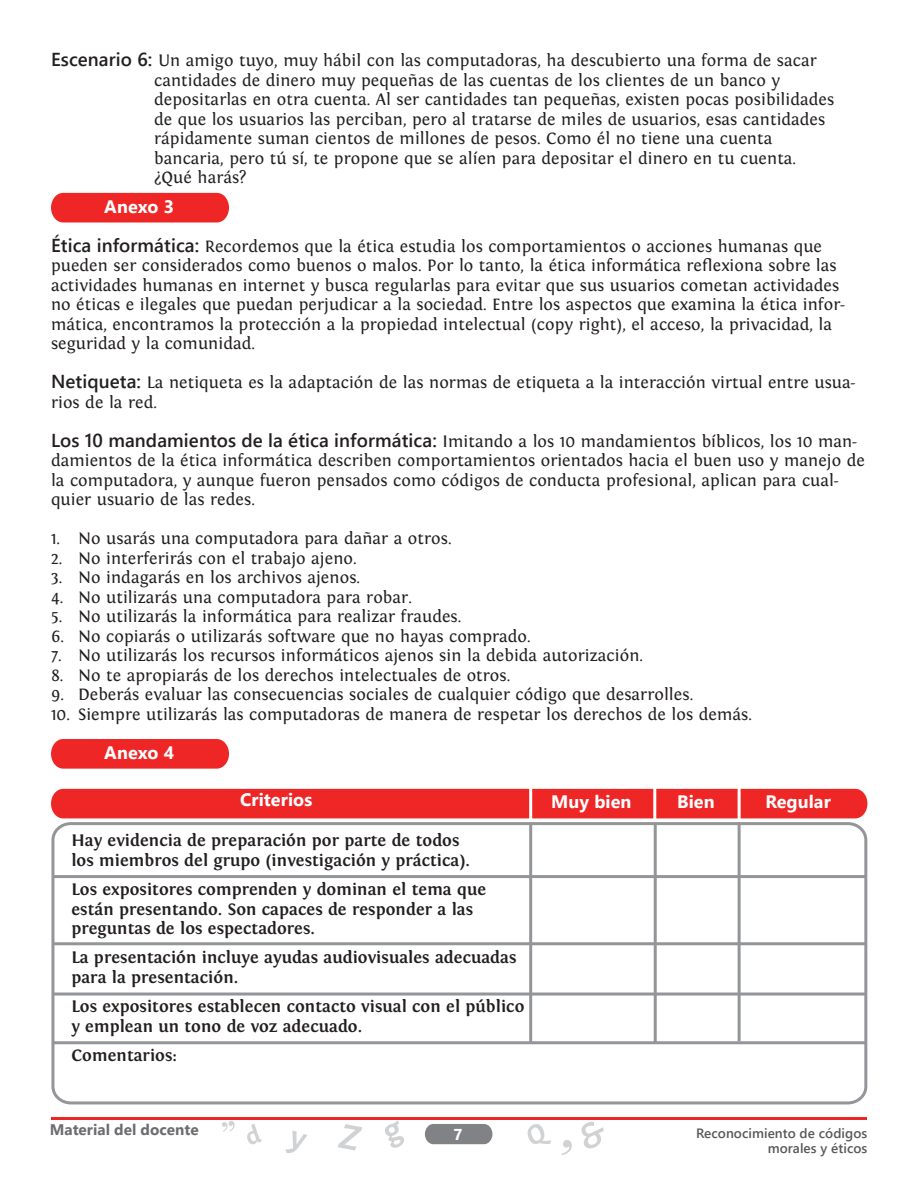
<style>
.page{position:relative;width:918px;height:1188px;background:#fff}
.page>*{position:absolute;margin:0;border:0;box-sizing:border-box;transform-origin:0 0}
.Negrita_tablas{font:700 18px "Segoe UI";letter-spacing:.005em;color:#fff}
.Parrafo_general{font:17.25px/19.5px "Fontin";letter-spacing:.005em;color:#231f20}
.Instruccion{font:700 17.25px/19.5px "Fontin";letter-spacing:.005em;color:#231f20}
.t1{font:700 15.75px "Segoe UI";color:#fff}
.t2{font:700 15.3px "Segoe UI";color:#6c6d70}
.t3{font:600 13.5px/15px "Segoe UI";letter-spacing:.005em;color:#57585a;text-align:right}
.s1{font-family:"Segoe UI";font-weight:600;font-size:18.75px}
</style>
<div class="page">
<svg style="left:286px;top:1131px;width:21px;height:22px"></svg>
<svg style="left:338px;top:1124px;width:24px;height:27px"></svg>
<svg style="left:385px;top:1121px;width:19px;height:27px"></svg>
<svg style="left:581px;top:1122px;width:23px;height:27px"></svg>
<svg style="left:562px;top:1140px;width:10px;height:15px"></svg>
<svg style="left:247px;top:1124px;width:15px;height:21px"></svg>
<svg style="left:527px;top:1124px;width:24px;height:20px"></svg>
<svg style="left:425px;top:1124px;width:67px;height:20px"></svg>
<hr style="left:51px;top:1117px;width:816px;height:3px;background:#ee2726">
<svg style="left:222px;top:1121px;width:13px;height:11px"></svg>
<div style="left:51px;top:193px;width:178px;height:29px;background:#ee2726"></div>
<div style="left:51px;top:739px;width:178px;height:30px;background:#ee2726"></div>
<div style="left:51px;top:822px;width:816px;height:282px;border:3px solid #939598;border-radius:17px"></div>
<div style="left:51px;top:789px;width:816px;height:29px;background:#ee2726"></div>
<hr style="left:529px;top:788px;width:3px;height:32px;background:#fff">
<hr style="left:529px;top:824px;width:3px;height:218px;background:#939598">
<hr style="left:654px;top:824px;width:3px;height:218px;background:#939598">
<hr style="left:54px;top:875px;width:813px;height:3px;background:#939598">
<hr style="left:54px;top:942px;width:813px;height:3px;background:#939598">
<hr style="left:54px;top:993px;width:813px;height:3px;background:#939598">
<hr style="left:54px;top:1041px;width:813px;height:3px;background:#939598">
<hr style="left:738px;top:823px;width:3px;height:218px;background:#939598">
<hr style="left:653px;top:788px;width:3px;height:32px;background:#fff">
<hr style="left:738px;top:788px;width:3px;height:32px;background:#fff">
<p class="Parrafo_general" style="left:51px;top:51px;width:767px"><span class="s1">Escenario 6:</span> Un amigo tuyo, muy hábil con las computadoras, ha descubierto una forma de sacar</p>
<p class="Parrafo_general" style="left:154px;top:71px;width:627px">cantidades de dinero muy pequeñas de las cuentas de los clientes de un banco y</p>
<p class="Parrafo_general" style="left:154px;top:90px;width:682px">depositarlas en otra cuenta. Al ser cantidades tan pequeñas, existen pocas posibilidades</p>
<p class="Parrafo_general" style="left:154px;top:110px;width:673px">de que los usuarios las perciban, pero al tratarse de miles de usuarios, esas cantidades</p>
<p class="Parrafo_general" style="left:154px;top:129px;width:620px">rápidamente suman cientos de millones de pesos. Como él no tiene una cuenta</p>
<p class="Parrafo_general" style="left:154px;top:149px;width:643px">bancaria, pero tú sí, te propone que se alíen para depositar el dinero en tu cuenta.</p>
<p class="Parrafo_general" style="left:154px;top:168px;width:94px">¿Qué harás?</p>
<p class="Negrita_tablas" style="left:104px;top:192px;width:71px">Anexo 3</p>
<p class="Parrafo_general" style="left:51px;top:237px;width:796px"><span class="s1">Ética informática:</span> Recordemos que la ética estudia los comportamientos o acciones humanas que pueden ser considerados como buenos o malos. Por lo tanto, la ética informática reflexiona sobre las actividades humanas en internet y busca regularlas para evitar que sus usuarios cometan actividades no éticas e ilegales que puedan perjudicar a la sociedad. Entre los aspectos que examina la ética infor&shy;mática, encontramos la protección a la propiedad intelectual (copy right), el acceso, la privacidad, la seguridad y la comunidad.</p>
<p class="Parrafo_general" style="left:51px;top:373px;width:806px"><span class="s1">Netiqueta:</span> La netiqueta es la adaptación de las normas de etiqueta a la interacción virtual entre usua&shy;rios de la red.</p>
<p class="Parrafo_general" style="left:51px;top:432px;width:816px"><span class="s1">Los 10 mandamientos de la ética informática:</span> Imitando a los 10 mandamientos bíblicos, los 10 man&shy;damientos de la ética informática describen comportamientos orientados hacia el buen uso y manejo de la computadora, y aunque fueron pensados como códigos de conducta profesional, aplican para cual&shy;quier usuario de las redes.</p>
<p class="Parrafo_general" style="left:51px;top:529px;width:402px">1. No usarás una computadora para dañar a otros.</p>
<p class="Parrafo_general" style="left:51px;top:549px;width:307px">2. No interferirás con el trabajo ajeno.</p>
<p class="Parrafo_general" style="left:51px;top:568px;width:311px">3. No indagarás en los archivos ajenos.</p>
<p class="Parrafo_general" style="left:51px;top:588px;width:362px">4. No utilizarás una computadora para robar.</p>
<p class="Parrafo_general" style="left:51px;top:607px;width:412px">5. No utilizarás la informática para realizar fraudes.</p>
<p class="Parrafo_general" style="left:51px;top:627px;width:481px">6. No copiarás o utilizarás software que no hayas comprado.</p>
<p class="Parrafo_general" style="left:51px;top:646px;width:594px">7. No utilizarás los recursos informáticos ajenos sin la debida autorización.</p>
<p class="Parrafo_general" style="left:51px;top:666px;width:461px">8. No te apropiarás de los derechos intelectuales de otros.</p>
<p class="Parrafo_general" style="left:51px;top:685px;width:644px">9. Deberás evaluar las consecuencias sociales de cualquier código que desarrolles.</p>
<p class="Parrafo_general" style="left:51px;top:705px;width:703px">10. Siempre utilizarás las computadoras de manera de respetar los derechos de los demás.</p>
<p class="Negrita_tablas" style="left:104px;top:738px;width:71px">Anexo 4</p>
<p class="Negrita_tablas" style="left:240px;top:785px;width:74px">Criterios</p>
<p class="Negrita_tablas" style="left:551px;top:787px;width:82px">Muy bien</p>
<p class="Negrita_tablas" style="left:677px;top:787px;width:39px">Bien</p>
<p class="Negrita_tablas" style="left:765px;top:787px;width:67px">Regular</p>
<p class="Instruccion" style="left:71px;top:831px;width:390px">Hay evidencia de preparación por parte de todos</p>
<p class="Instruccion" style="left:71px;top:850px;width:400px">los miembros del grupo (investigación y práctica).</p>
<p class="Instruccion" style="left:71px;top:879px;width:416px">Los expositores comprenden y dominan el tema que están presentando. Son capaces de responder a las preguntas de los espectadores.</p>
<p class="Instruccion" style="left:71px;top:948px;width:447px">La presentación incluye ayudas audiovisuales adecuadas para la presentación.</p>
<p class="Instruccion" style="left:71px;top:996px;width:455px">Los expositores establecen contacto visual con el público y emplean un tono de voz adecuado.</p>
<p class="Instruccion" style="left:71px;top:1045px;width:107px">Comentarios:</p>
<p class="t2" style="left:50px;top:1117px;width:150px">Material del docente</p>
<p class="t1" style="left:454px;top:1122px;width:11px">7</p>
<p class="t3" style="left:696px;top:1125px;width:173px">Reconocimiento de códigos morales y éticos</p>
</div>
